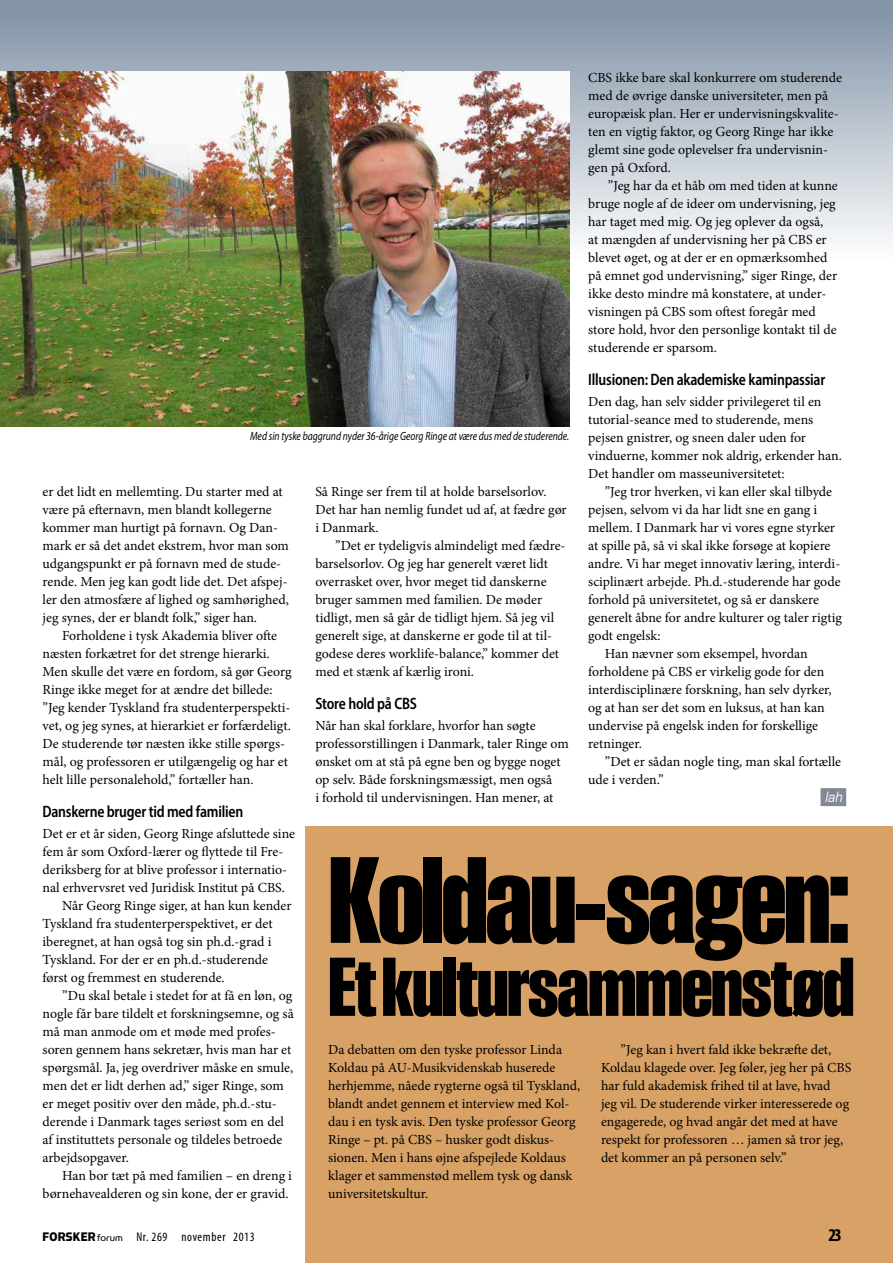
<style>
.page{position:relative;width:893px;height:1263px;background:#fff}
.page>*{position:absolute;margin:0;border:0;box-sizing:border-box;transform-origin:0 0}
.t1{font:700 126px "Smart Sans Std";letter-spacing:-.03em;color:#000}
.t2{font:700 85.5px "Smart Sans Std";letter-spacing:-.02em;color:#000}
.t3{font:700 condensed 18px "Myriad Pro";color:#000}
.t4{font:600 semi-condensed 16.5px "Myriad Pro";letter-spacing:-.015em;color:#000;scale:.9 1}
.t5{font:13.8px/18px "Minion Pro";color:#000}
.t6{font:italic 13.8px "Eurostile LT Std";color:#fff;scale:.9 1}
.t7{font:condensed 12.75px "Myriad Pro";letter-spacing:.05em;color:#000}
.t8{font:italic 12px "Myriad Pro";color:#000;scale:.8 1}
.s1{font-family:"Simian Display Chimpanzee";font-stretch:normal;font-size:13.95px}
.s2{font-family:"Simian Display Orangutan";font-stretch:normal;font-size:11.4px}
</style>
<div class="page">
<div style="left:0;top:0;width:893px;height:262px;background:linear-gradient(to bottom,#7e90a4,#fefefe)"></div>
<div style="left:306px;top:826px;width:587px;height:437px;background:#d8a166"></div>
<div style="left:820px;top:788px;width:26px;height:18px;background:#828995"></div>
<img style="left:0;top:71px;width:569px;height:355px">
<p class="t5" style="left:588px;top:68px;width:255px">CBS ikke bare skal konkurrere om studerende med de øvrige danske universiteter, men på europæisk plan. Her er undervisningskvalite&shy;ten en vigtig faktor, og Georg Ringe har ikke glemt sine gode oplevelser fra undervisnin&shy;gen på Oxford.</p>
<p class="t5" style="left:588px;top:176px;width:251px;text-indent:20px">”Jeg har da et håb om med tiden at kunne bruge nogle af de ideer om undervisning, jeg har taget med mig. Og jeg oplever da også,<br>at mængden af undervisning her på CBS er blevet øget, og at der er en opmærksomhed på emnet god undervisning,” siger Ringe, der ikke desto mindre må konstatere, at under&shy;visningen på CBS som oftest foregår med store hold, hvor den personlige kontakt til de studerende er sparsom.</p>
<p class="t4" style="left:588px;top:369px;width:265px">Illusionen: Den akademiske kaminpassiar</p>
<p class="t5" style="left:588px;top:392px;width:255px">Den dag, han selv sidder privilegeret til en tutorial-seance med to studerende, mens pejsen gnistrer, og sneen daler uden for vinduerne, kommer nok aldrig, erkender han.<br>Det handler om masseuniversitetet:</p>
<p class="t5" style="left:605px;top:482px;width:229px">”Jeg tror hverken, vi kan eller skal tilbyde</p>
<p class="t5" style="left:588px;top:500px;width:230px">pejsen, selvom vi da har lidt sne en gang i</p>
<p class="t5" style="left:588px;top:518px;width:248px">mellem. I Danmark har vi vores egne styrker</p>
<p class="t5" style="left:588px;top:536px;width:244px">at spille på, så vi skal ikke forsøge at kopiere</p>
<p class="t5" style="left:588px;top:554px;width:254px">andre. Vi har meget innovativ læring, interdi-</p>
<p class="t5" style="left:588px;top:572px;width:254px">sciplinært arbejde. Ph.d.-studerende har gode</p>
<p class="t5" style="left:588px;top:590px;width:232px">forhold på universitetet, og så er danskere</p>
<p class="t5" style="left:588px;top:608px;width:255px">generelt åbne for andre kulturer og taler rigtig</p>
<p class="t5" style="left:588px;top:626px;width:74px">godt engelsk:</p>
<p class="t5" style="left:605px;top:644px;width:204px">Han nævner som eksempel, hvordan</p>
<p class="t5" style="left:588px;top:662px;width:238px">forholdene på CBS er virkelig gode for den</p>
<p class="t5" style="left:588px;top:680px;width:245px">interdisciplinære forskning, han selv dyrker,</p>
<p class="t5" style="left:588px;top:698px;width:238px">og at han ser det som en luksus, at han kan</p>
<p class="t5" style="left:588px;top:716px;width:231px">undervise på engelsk inden for forskellige</p>
<p class="t5" style="left:588px;top:734px;width:55px">retninger.</p>
<p class="t5" style="left:605px;top:752px;width:238px">”Det er sådan nogle ting, man skal fortælle</p>
<p class="t5" style="left:588px;top:770px;width:77px">ude i verden.”</p>
<p class="t6" style="left:825px;top:788px;width:21px">lah</p>
<p class="t8" style="left:250px;top:428px;width:400px">Med sin tyske baggrund nyder 36-årige Georg Ringe at være dus med de studerende.</p>
<p class="t5" style="left:315px;top:482px;width:253px">Så Ringe ser frem til at holde barselsorlov.<br>Det har han nemlig fundet ud af, at fædre gør i Danmark.</p>
<p class="t5" style="left:315px;top:536px;width:252px;text-indent:20px">”Det er tydeligvis almindeligt med fædre&shy;barselsorlov. Og jeg har generelt været lidt overrasket over, hvor meget tid danskerne bruger sammen med familien. De møder tidligt, men så går de tidligt hjem. Så jeg vil generelt sige, at danskerne er gode til at til&shy;godese deres worklife-balance,” kommer det med et stænk af kærlig ironi.</p>
<p class="t4" style="left:315px;top:693px;width:114px">Store hold på CBS</p>
<p class="t5" style="left:315px;top:716px;width:255px">Når han skal forklare, hvorfor han søgte professorstillingen i Danmark, taler Ringe om ønsket om at stå på egne ben og bygge noget op selv. Både forskningsmæssigt, men også<br>i forhold til undervisningen. Han mener, at</p>
<p class="t5" style="left:43px;top:482px;width:248px">er det lidt en mellemting. Du starter med at være på efternavn, men blandt kollegerne kommer man hurtigt på fornavn. Og Dan&shy;mark er så det andet ekstrem, hvor man som udgangspunkt er på fornavn med de stude&shy;rende. Men jeg kan godt lide det. Det afspej&shy;ler den atmosfære af lighed og samhørighed, jeg synes, der er blandt folk,” siger han.</p>
<p class="t5" style="left:43px;top:626px;width:251px;text-indent:20px">Forholdene i tysk Akademia bliver ofte næsten forkætret for det strenge hierarki.<br>Men skulle det være en fordom, så gør Georg Ringe ikke meget for at ændre det billede: ”Jeg kender Tyskland fra studenterperspekti&shy;vet, og jeg synes, at hierarkiet er forfærdeligt.<br>De studerende tør næsten ikke stille spørgs&shy;mål, og professoren er utilgængelig og har et helt lille personalehold,” fortæller han.</p>
<p class="t4" style="left:43px;top:801px;width:225px">Danskerne bruger tid med familien</p>
<p class="t5" style="left:43px;top:824px;width:254px">Det er et år siden, Georg Ringe afsluttede sine</p>
<p class="t5" style="left:43px;top:842px;width:242px">fem år som Oxford-lærer og flyttede til Fre-</p>
<p class="t5" style="left:43px;top:860px;width:246px">deriksberg for at blive professor i internatio-</p>
<p class="t5" style="left:43px;top:878px;width:244px">nal erhvervsret ved Juridisk Institut på CBS.</p>
<p class="t5" style="left:62px;top:896px;width:231px">Når Georg Ringe siger, at han kun kender</p>
<p class="t5" style="left:43px;top:914px;width:232px">Tyskland fra studenterperspektivet, er det</p>
<p class="t5" style="left:43px;top:932px;width:230px">iberegnet, at han også tog sin ph.d.-grad i</p>
<p class="t5" style="left:43px;top:950px;width:227px">Tyskland. For der er en ph.d.-studerende</p>
<p class="t5" style="left:43px;top:968px;width:184px">først og fremmest en studerende.</p>
<p class="t5" style="left:62px;top:986px;width:232px">”Du skal betale i stedet for at få en løn, og</p>
<p class="t5" style="left:43px;top:1004px;width:253px">nogle får bare tildelt et forskningsemne, og så</p>
<p class="t5" style="left:43px;top:1022px;width:235px">må man anmode om et møde med profes-</p>
<p class="t5" style="left:43px;top:1040px;width:250px">soren gennem hans sekretær, hvis man har et</p>
<p class="t5" style="left:43px;top:1058px;width:252px">spørgsmål. Ja, jeg overdriver måske en smule,</p>
<p class="t5" style="left:43px;top:1076px;width:243px">men det er lidt derhen ad,” siger Ringe, som</p>
<p class="t5" style="left:43px;top:1094px;width:236px">er meget positiv over den måde, ph.d.-stu-</p>
<p class="t5" style="left:43px;top:1112px;width:243px">derende i Danmark tages seriøst som en del</p>
<p class="t5" style="left:43px;top:1130px;width:241px">af instituttets personale og tildeles betroede</p>
<p class="t5" style="left:43px;top:1148px;width:88px">arbejdsopgaver.</p>
<p class="t5" style="left:62px;top:1166px;width:231px">Han bor tæt på med familien – en dreng i</p>
<p class="t5" style="left:43px;top:1184px;width:248px">børnehavealderen og sin kone, der er gravid.</p>
<h1 class="t1" style="left:328px;top:830px;width:525px">Koldau-sagen:</h1>
<h2 class="t2" style="left:328px;top:939px;width:528px">Et kultursammenstød</h2>
<p class="t5" style="left:328px;top:1040px;width:254px">Da debatten om den tyske professor Linda Koldau på AU-Musikvidenskab huserede herhjemme, nåede rygterne også til Tyskland, blandt andet gennem et interview med Kol&shy;dau i en tysk avis. Den tyske professor Georg Ringe – pt. på CBS – husker godt diskus&shy;sionen. Men i hans øjne afspejlede Koldaus klager et sammenstød mellem tysk og dansk universitetskultur.</p>
<p class="t5" style="left:601px;top:1040px;width:252px;text-indent:20px">”Jeg kan i hvert fald ikke bekræfte det, Koldau klagede over. Jeg føler, jeg her på CBS har fuld akademisk frihed til at lave, hvad<br>jeg vil. De studerende virker interesserede og engagerede, og hvad angår det med at have respekt for professoren … jamen så tror jeg, det kommer an på personen selv.”</p>
<p class="t7" style="left:43px;top:1229px;width:214px"><span class="s1">FORSKER</span><span class="s2">forum</span> Nr. 269 november 2013</p>
<h3 class="t3" style="left:828px;top:1224px;width:15px">23</h3>
</div>
